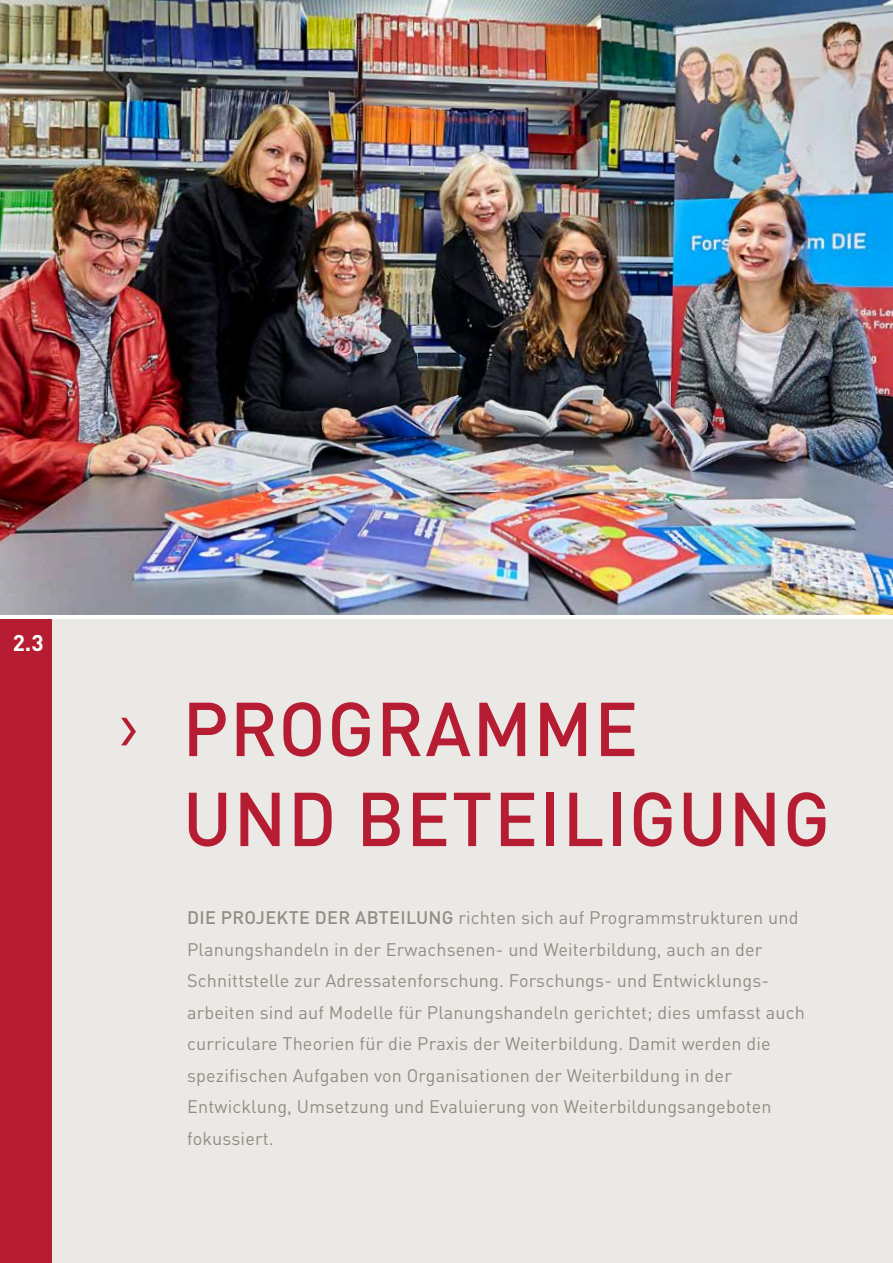
<style>
.page{position:relative;width:893px;height:1263px;background:#fff}
.page>*{position:absolute;margin:0;border:0;box-sizing:border-box;transform-origin:0 0}
.t1{font:500 75px/90px "DIN Pro";letter-spacing:.02em;color:#b61d33}
.t2{font:700 22.5px "DIN Pro";color:#fff}
.t3{font:18px/31.5px "DIN Pro";letter-spacing:.01em;color:#918d82}
.s1{font-family:"Myriad Pro";font-weight:400}
.s2{font-weight:500}
</style>
<div class="page">
<div style="left:0;top:620px;width:893px;height:643px;background:#eae9e6"></div>
<img style="left:0;top:0;width:893px;height:614px">
<div style="left:0;top:620px;width:51px;height:643px;background:#b61d33"></div>
<p class="t2" style="left:13px;top:624px;width:32px">2.3</p>
<h1 class="t1" style="left:183px;top:676px;width:649px;text-indent:-63px"><span class="s1">›</span> PROGRAMME<br>UND BETEILIGUNG</h1>
<p class="t3" style="left:187px;top:900px;width:619px"><span class="s2">DIE PROJEKTE DER ABTEILUNG</span> richten sich auf Programmstrukturen und Planungshandeln in der Erwachsenen- und Weiterbildung, auch an der Schnittstelle zur Adressatenforschung. Forschungs- und Entwicklungs&shy;arbeiten sind auf Modelle für Planungshandeln gerichtet; dies umfasst auch curriculare Theorien für die Praxis der Weiterbildung. Damit werden die spezifischen Aufgaben von Organisationen der Weiterbildung in der Entwicklung, Umsetzung und Evaluierung von Weiterbildungsangeboten fokussiert.</p>
</div>
